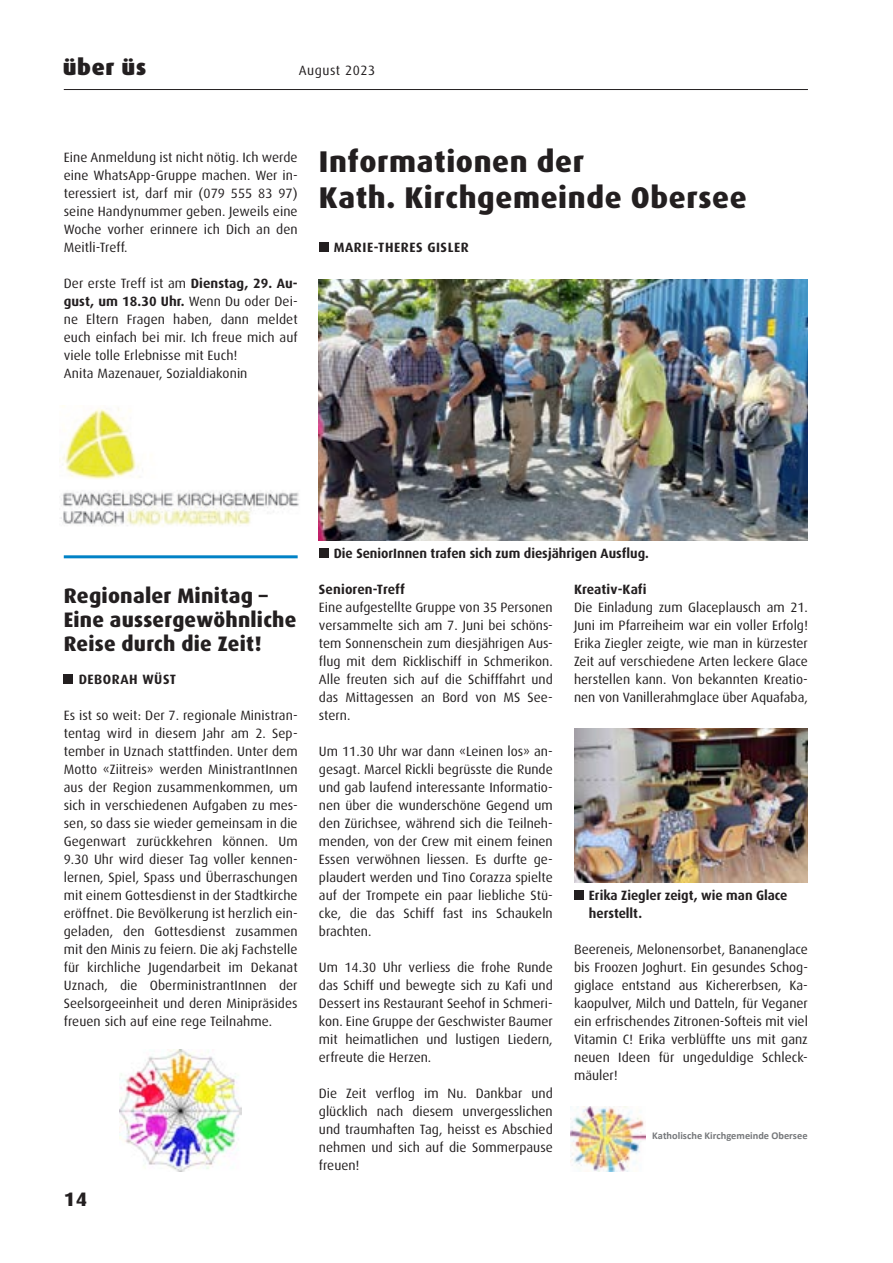
<style>
.page{position:relative;width:893px;height:1263px;background:#fff}
.page>*{position:absolute;margin:0;border:0;box-sizing:border-box;transform-origin:0 0}
.t1{font:800 30px/36px "Dax";letter-spacing:.02em;color:#231f20}
.t2{font:900 22.5px "Dax";letter-spacing:.03em;color:#231f20}
.t3{font:800 21px/24px "Dax";letter-spacing:.01em;color:#231f20}
.t4{font:800 19.5px "Dax";color:#231f20}
.t5{font:13.5px/18px "Dax";color:#231f20;text-align:justify}
.t6{font:700 13.5px/18px "Dax";letter-spacing:-.005em;color:#231f20}
.t7{font:700 13.5px "Dax";letter-spacing:.04em;color:#231f20}
.t8{font:13.5px "Dax";letter-spacing:.04em;color:#231f20}
.t9{font:700 10.35px "Calibri";color:#76787b}
.s1{font-weight:700}
</style>
<div class="page">
<hr style="left:64px;top:89px;width:744px;height:1px;background:#231f20">
<div style="left:319px;top:243px;width:9px;height:9px;background:#231f20"></div>
<img style="left:319px;top:279px;width:489px;height:261px">
<div style="left:319px;top:549px;width:9px;height:9px;background:#231f20"></div>
<div style="left:574px;top:891px;width:9px;height:9px;background:#231f20"></div>
<div style="left:64px;top:675px;width:9px;height:9px;background:#231f20"></div>
<img style="left:59px;top:406px;width:240px;height:120px">
<img style="left:120px;top:1050px;width:122px;height:121px">
<img style="left:574px;top:729px;width:234px;height:153px">
<img style="left:570px;top:1106px;width:76px;height:65px">
<hr style="left:64px;top:555px;width:234px;height:3px;background:#0082c6">
<h2 class="t2" style="left:63px;top:54px;width:85px">über üs</h2>
<p class="t8" style="left:299px;top:63px;width:78px">August 2023</p>
<p class="t5" style="left:64px;top:148px;width:235px">Eine Anmeldung ist nicht nötig. Ich werde eine WhatsApp-Gruppe machen. Wer in&shy;teressiert ist, darf mir (079 555 83 97) seine Handynummer geben. Jeweils eine Woche vorher erinnere ich Dich an den Meitli-Treff.</p>
<p class="t5" style="left:64px;top:274px;width:235px;text-align:left">Der erste Treff ist am <span class="s1">Dienstag, 29. Au&shy;gust, um 18.30 Uhr.</span> Wenn Du oder Dei&shy;ne Eltern Fragen haben, dann meldet euch einfach bei mir. Ich freue mich auf viele tolle Erlebnisse mit Euch!<br>Anita Mazenauer, Sozialdiakonin</p>
<h1 class="t1" style="left:319px;top:144px;width:429px">Informationen der<br>Kath. Kirchgemeinde Obersee</h1>
<p class="t7" style="left:334px;top:240px;width:137px">MARIE-THERES GISLER</p>
<h3 class="t3" style="left:64px;top:584px;width:234px">Regionaler Minitag –<br>Eine aussergewöhnliche<br>Reise durch die Zeit!</h3>
<p class="t7" style="left:79px;top:672px;width:99px">DEBORAH WÜST</p>
<p class="t5" style="left:64px;top:706px;width:235px">Es ist so weit: Der 7. regionale Ministran&shy;tentag wird in diesem Jahr am 2. Sep&shy;tember in Uznach stattfinden. Unter dem Motto «Ziitreis» werden MinistrantInnen aus der Region zusammenkommen, um sich in verschiedenen Aufgaben zu mes&shy;sen, so dass sie wieder gemeinsam in die Gegenwart zurückkehren können. Um 9.30 Uhr wird dieser Tag voller kennen&shy;lernen, Spiel, Spass und Überraschungen mit einem Gottesdienst in der Stadtkirche eröffnet. Die Bevölkerung ist herzlich ein&shy;geladen, den Gottesdienst zusammen mit den Minis zu feiern. Die akj Fachstelle für kirchliche Jugendarbeit im Dekanat Uznach, die OberministrantInnen der Seelsorgeeinheit und deren Minipräsides freuen sich auf eine rege Teilnahme.</p>
<h3 class="t4" style="left:64px;top:1188px;width:25px">14</h3>
<p class="t6" style="left:334px;top:544px;width:317px">Die SeniorInnen trafen sich zum diesjährigen Ausflug.</p>
<p class="t6" style="left:319px;top:580px;width:87px">Senioren-Treff</p>
<p class="t5" style="left:319px;top:598px;width:235px">Eine aufgestellte Gruppe von 35 Personen versammelte sich am 7. Juni bei schöns&shy;tem Sonnenschein zum diesjährigen Aus&shy;flug mit dem Ricklischiff in Schmerikon.<br>Alle freuten sich auf die Schifffahrt und das Mittagessen an Bord von MS See&shy;stern.</p>
<p class="t5" style="left:319px;top:742px;width:235px">Um 11.30 Uhr war dann «Leinen los» an&shy;gesagt. Marcel Rickli begrüsste die Runde und gab laufend interessante Informatio&shy;nen über die wunderschöne Gegend um den Zürichsee, während sich die Teilneh&shy;menden, von der Crew mit einem feinen Essen verwöhnen liessen. Es durfte ge&shy;plaudert werden und Tino Corazza spielte auf der Trompete ein paar liebliche Stü&shy;cke, die das Schiff fast ins Schaukeln brachten.</p>
<p class="t5" style="left:319px;top:958px;width:235px">Um 14.30 Uhr verliess die frohe Runde das Schiff und bewegte sich zu Kafi und Dessert ins Restaurant Seehof in Schmeri&shy;kon. Eine Gruppe der Geschwister Baumer mit heimatlichen und lustigen Liedern, erfreute die Herzen.</p>
<p class="t5" style="left:319px;top:1084px;width:235px">Die Zeit verflog im Nu. Dankbar und glücklich nach diesem unvergesslichen und traumhaften Tag, heisst es Abschied nehmen und sich auf die Sommerpause freuen!</p>
<p class="t6" style="left:574px;top:580px;width:74px">Kreativ-Kafi</p>
<p class="t5" style="left:574px;top:598px;width:235px">Die Einladung zum Glaceplausch am 21.<br>Juni im Pfarreiheim war ein voller Erfolg!<br>Erika Ziegler zeigte, wie man in kürzester Zeit auf verschiedene Arten leckere Glace herstellen kann. Von bekannten Kreatio&shy;nen von Vanillerahmglace über Aquafaba,</p>
<p class="t6" style="left:589px;top:886px;width:200px">Erika Ziegler zeigt, wie man Glace herstellt.</p>
<p class="t5" style="left:574px;top:940px;width:235px">Beereneis, Melonensorbet, Bananenglace bis Froozen Joghurt. Ein gesundes Schog&shy;giglace entstand aus Kichererbsen, Ka&shy;kaopulver, Milch und Datteln, für Veganer ein erfrischendes Zitronen-Softeis mit viel Vitamin C! Erika verblüffte uns mit ganz neuen Ideen für ungeduldige Schleck&shy;mäuler!</p>
<p class="t9" style="left:652px;top:1128px;width:157px">Katholische Kirchgemeinde Obersee</p>
</div>
